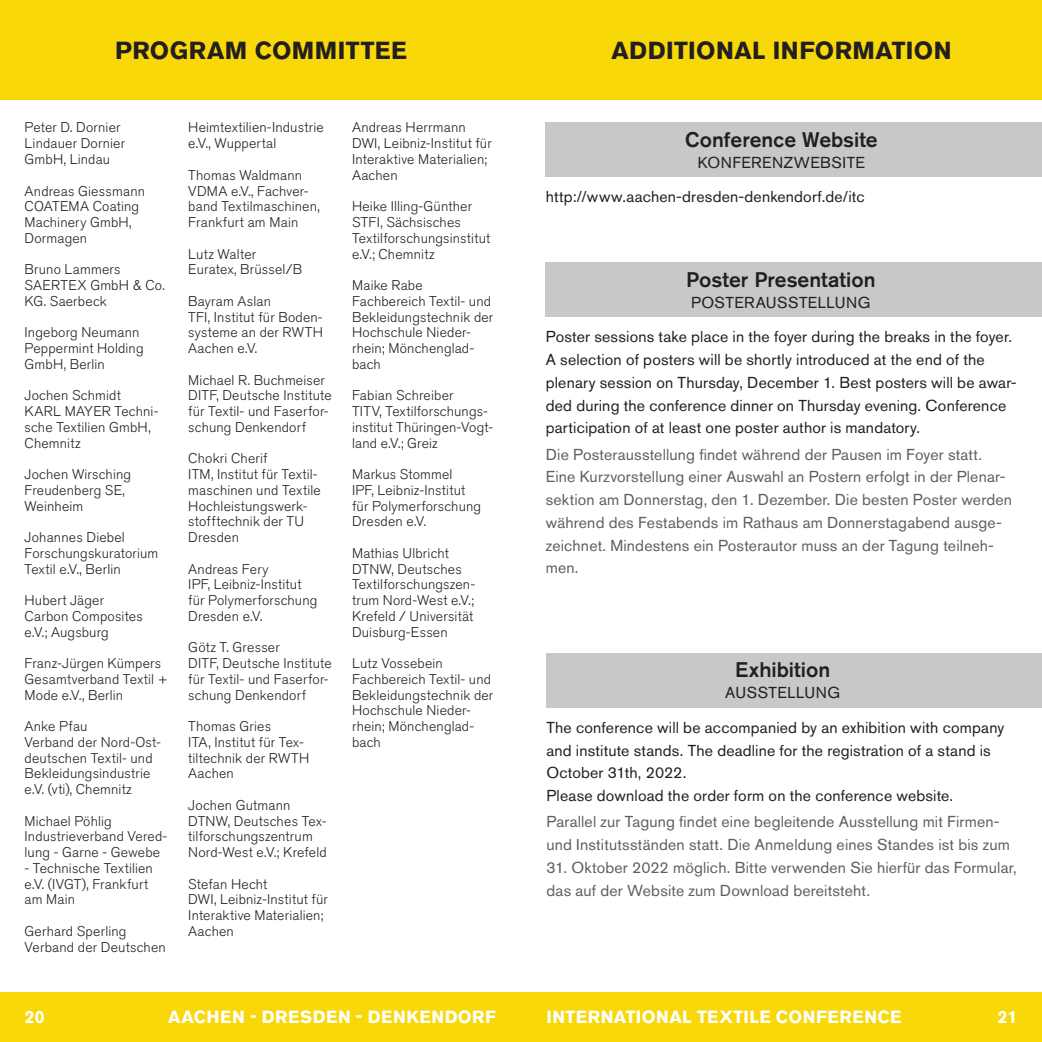
<style>
.page{position:relative;width:1042px;height:1042px;background:#fff}
.page>*{position:absolute;margin:0;border:0;box-sizing:border-box;transform-origin:0 0}
.t1{font:700 24.5px "Akzidenz Grotesk Pro";letter-spacing:.015em;color:#231f20}
.t2{font:500 21px "Akzidenz Grotesk Pro";color:#231f20}
.t3{font:700 17.5px "Akzidenz Grotesk Pro";letter-spacing:.03em;color:#fff}
.t4{font:15.75px/22.8px "Akzidenz Grotesk Pro";letter-spacing:.01em;color:#231f20}
.t5{font:15.75px/22.8px "Akzidenz Grotesk Pro";letter-spacing:.01em;color:#5f5f5f}
.t6{font:15.75px "Akzidenz Grotesk Pro";letter-spacing:.03em;color:#231f20}
.t7{font:300 14px/15.8px "Akzidenz Grotesk Pro";letter-spacing:.015em;color:#231f20}
</style>
<div class="page">
<div style="left:505px;top:0;width:537px;height:99px;background:#f8d808"></div>
<div style="left:0;top:0;width:536px;height:99px;background:#f8d808"></div>
<div style="left:507px;top:992px;width:535px;height:50px;background:#f8d808"></div>
<div style="left:0;top:992px;width:535px;height:50px;background:#f8d808"></div>
<div style="left:546px;top:262px;width:496px;height:55px;background:#c7c8ca"></div>
<div style="left:546px;top:122px;width:496px;height:55px;background:#c7c8ca"></div>
<div style="left:546px;top:653px;width:496px;height:54px;background:#c7c8ca"></div>
<h1 class="t1" style="left:115px;top:34px;width:293px">PROGRAM COMMITTEE</h1>
<p class="t7" style="left:25px;top:120px;width:102px">Peter D. Dornier<br>Lindauer Dornier<br>GmbH, Lindau</p>
<p class="t7" style="left:25px;top:183px;width:122px">Andreas Giessmann<br>COATEMA Coating<br>Machinery GmbH,<br>Dormagen</p>
<p class="t7" style="left:25px;top:261px;width:142px">Bruno Lammers<br>SAERTEX GmbH &amp; Co.<br>KG. Saerbeck</p>
<p class="t7" style="left:25px;top:324px;width:121px">Ingeborg Neumann<br>Peppermint Holding<br>GmbH, Berlin</p>
<p class="t7" style="left:25px;top:387px;width:135px">Jochen Schmidt<br>KARL MAYER Techni&shy;sche Textilien GmbH,<br>Chemnitz</p>
<p class="t7" style="left:25px;top:466px;width:108px">Jochen Wirsching<br>Freudenberg SE,<br>Weinheim</p>
<p class="t7" style="left:25px;top:529px;width:135px">Johannes Diebel<br>Forschungskuratorium<br>Textil e.V., Berlin</p>
<p class="t7" style="left:25px;top:592px;width:120px">Hubert Jäger<br>Carbon Composites e.V.; Augsburg</p>
<p class="t7" style="left:25px;top:655px;width:145px">Franz-Jürgen Kümpers<br>Gesamtverband Textil +<br>Mode e.V., Berlin</p>
<p class="t7" style="left:25px;top:718px;width:138px">Anke Pfau<br>Verband der Nord-Ost&shy;deutschen Textil- und<br>Bekleidungsindustrie e.V. (vti), Chemnitz</p>
<p class="t7" style="left:25px;top:813px;width:144px">Michael Pöhlig<br>Industrieverband Vered&shy;lung - Garne - Gewebe</p>
<p class="t7" style="left:25px;top:860px;width:130px">- Technische Textilien e.V. (IVGT), Frankfurt am Main</p>
<p class="t7" style="left:25px;top:923px;width:143px">Gerhard Sperling<br>Verband der Deutschen</p>
<p class="t7" style="left:188px;top:120px;width:137px">Heimtextilien-Industrie e.V., Wuppertal</p>
<p class="t7" style="left:188px;top:167px;width:133px">Thomas Waldmann<br>VDMA e.V., Fachver&shy;band Textilmaschinen,<br>Frankfurt am Main</p>
<p class="t7" style="left:188px;top:246px;width:115px">Lutz Walter<br>Euratex, Brüssel/B</p>
<p class="t7" style="left:188px;top:293px;width:136px">Bayram Aslan<br>TFI, Institut für Boden&shy;systeme an der RWTH<br>Aachen e.V.</p>
<p class="t7" style="left:188px;top:372px;width:145px">Michael R. Buchmeiser<br>DITF, Deutsche Institute für Textil- und Faserfor&shy;schung Denkendorf</p>
<p class="t7" style="left:188px;top:450px;width:134px">Chokri Cherif<br>ITM, Institut für Textil&shy;maschinen und Textile<br>Hochleistungswerk&shy;stofftechnik der TU<br>Dresden</p>
<p class="t7" style="left:188px;top:561px;width:131px">Andreas Fery<br>IPF, Leibniz-Institut für Polymerforschung<br>Dresden e.V.</p>
<p class="t7" style="left:188px;top:639px;width:145px">Götz T. Gresser<br>DITF, Deutsche Institute für Textil- und Faserfor&shy;schung Denkendorf</p>
<p class="t7" style="left:188px;top:718px;width:122px">Thomas Gries<br>ITA, Institut für Tex&shy;tiltechnik der RWTH<br>Aachen</p>
<p class="t7" style="left:188px;top:797px;width:140px">Jochen Gutmann<br>DTNW, Deutsches Tex&shy;tilforschungszentrum<br>Nord-West e.V.; Krefeld</p>
<p class="t7" style="left:188px;top:876px;width:141px">Stefan Hecht<br>DWI, Leibniz-Institut für<br>Interaktive Materialien;<br>Aachen</p>
<p class="t7" style="left:352px;top:120px;width:141px">Andreas Herrmann<br>DWI, Leibniz-Institut für<br>Interaktive Materialien;<br>Aachen</p>
<p class="t7" style="left:352px;top:198px;width:140px">Heike Illing-Günther<br>STFI, Sächsisches<br>Textilforschungsinstitut e.V.; Chemnitz</p>
<p class="t7" style="left:352px;top:277px;width:143px">Maike Rabe<br>Fachbereich Textil- und<br>Bekleidungstechnik der<br>Hochschule Nieder&shy;rhein; Mönchenglad&shy;bach</p>
<p class="t7" style="left:352px;top:387px;width:143px">Fabian Schreiber<br>TITV, Textilforschungs&shy;institut Thüringen-Vogt&shy;land e.V.; Greiz</p>
<p class="t7" style="left:352px;top:466px;width:131px">Markus Stommel<br>IPF, Leibniz-Institut für Polymerforschung<br>Dresden e.V.</p>
<p class="t7" style="left:352px;top:545px;width:125px">Mathias Ulbricht<br>DTNW, Deutsches<br>Textilforschungszen&shy;trum Nord-West e.V.;<br>Krefeld / Universität<br>Duisburg-Essen</p>
<p class="t7" style="left:352px;top:655px;width:143px">Lutz Vossebein<br>Fachbereich Textil- und<br>Bekleidungstechnik der<br>Hochschule Nieder&shy;rhein; Mönchenglad&shy;bach</p>
<h1 class="t1" style="left:611px;top:34px;width:342px">ADDITIONAL INFORMATION</h1>
<h2 class="t2" style="left:685px;top:126px;width:194px">Conference Website</h2>
<p class="t6" style="left:698px;top:152px;width:169px">KONFERENZWEBSITE</p>
<p class="t4" style="left:546px;top:185px;width:320px">http://www.aachen-dresden-denkendorf.de/itc</p>
<h2 class="t2" style="left:686px;top:266px;width:191px">Poster Presentation</h2>
<p class="t4" style="left:691px;top:291px;width:181px">POSTERAUSSTELLUNG</p>
<p class="t4" style="left:546px;top:325px;width:472px">Poster sessions take place in the foyer during the breaks in the foyer.<br>A selection of posters will be shortly introduced at the end of the plenary session on Thursday, December 1. Best posters will be awar&shy;ded during the conference dinner on Thursday evening. Conference participation of at least one poster author is mandatory.</p>
<p class="t5" style="left:546px;top:443px;width:468px">Die Posterausstellung findet während der Pausen im Foyer statt.<br>Eine Kurzvorstellung einer Auswahl an Postern erfolgt in der Plenar&shy;sektion am Donnerstag, den 1. Dezember. Die besten Poster werden während des Festabends im Rathaus am Donnerstagabend ausge&shy;zeichnet. Mindestens ein Posterautor muss an der Tagung teilneh&shy;men.</p>
<h2 class="t2" style="left:735px;top:656px;width:96px">Exhibition</h2>
<p class="t4" style="left:725px;top:681px;width:116px">AUSSTELLUNG</p>
<p class="t4" style="left:546px;top:716px;width:459px">The conference will be accompanied by an exhibition with company and institute stands. The deadline for the registration of a stand is October 31th, 2022.<br>Please download the order form on the conference website.</p>
<p class="t5" style="left:546px;top:810px;width:465px">Parallel zur Tagung findet eine begleitende Ausstellung mit Firmen&shy;und Institutsständen statt. Die Anmeldung eines Standes ist bis zum</p>
<p class="t5" style="left:546px;top:856px;width:472px">31. Oktober 2022 möglich. Bitte verwenden Sie hierfür das Formular, das auf der Website zum Download bereitsteht.</p>
<p class="t3" style="left:25px;top:1005px;width:21px">20</p>
<p class="t3" style="left:168px;top:1005px;width:330px">AACHEN - DRESDEN - DENKENDORF</p>
<p class="t3" style="left:546px;top:1005px;width:357px">INTERNATIONAL TEXTILE CONFERENCE</p>
<p class="t3" style="left:998px;top:1005px;width:21px">21</p>
</div>
